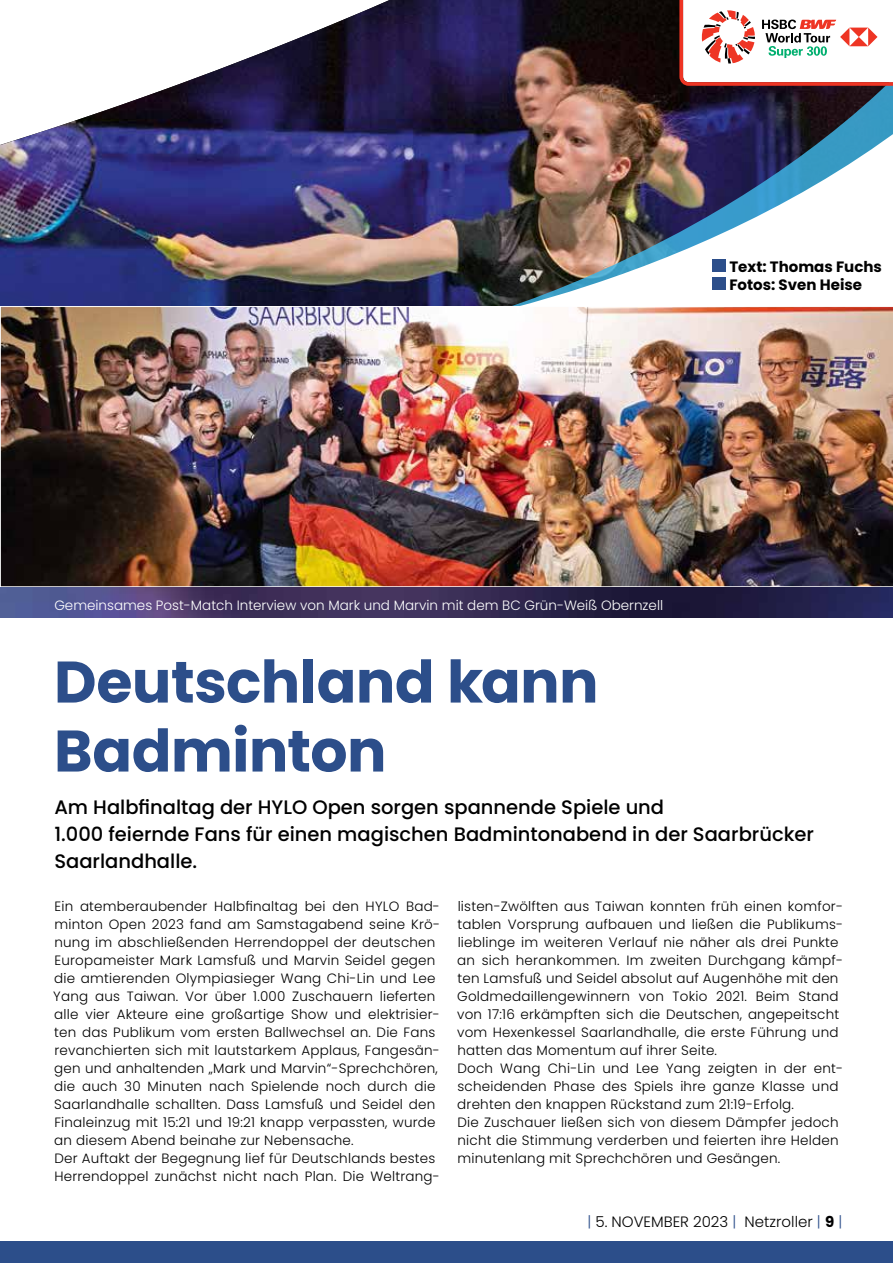
<style>
.page{position:relative;width:893px;height:1263px;background:#fff}
.page>*{position:absolute;margin:0;border:0;box-sizing:border-box;transform-origin:0 0}
.t1{font:700 58.5px/69px "Poppins";letter-spacing:-.01em;color:#2c4e8a}
.t2{font:500 19.5px/27px "Poppins";color:#000}
.t3{font:700 15px/18px "Poppins";color:#000}
.t4{font:300 15px "Poppins";color:#000}
.t5{font:300 13.5px/18px "Poppins";letter-spacing:.015em;color:#000}
.t6{font:300 13.5px "Poppins";color:#fff}
.s1{color:#2c4e8a}
.s2{font-weight:700}
</style>
<div class="page">
<img style="left:0;top:0;width:893px;height:618px">
<img style="left:0;top:53px;width:679px;height:253px">
<img style="left:480px;top:58px;width:413px;height:67px">
<img style="left:372px;top:125px;width:521px;height:181px">
<svg style="left:679px;top:0;width:214px;height:86px"></svg>
<div style="left:0;top:1242px;width:893px;height:21px;background:#2c4e8a"></div>
<div style="left:712px;top:259px;width:14px;height:13px;background:#2c4e8a"></div>
<div style="left:712px;top:277px;width:14px;height:13px;background:#2c4e8a"></div>
<img style="left:0;top:306px;width:893px;height:281px">
<p class="t3" style="left:729px;top:258px;width:154px">Text: Thomas Fuchs<br>Fotos: Sven Heise</p>
<p class="t6" style="left:54px;top:597px;width:610px">Gemeinsames Post-Match Interview von Mark und Marvin mit dem BC Grün-Weiß Obernzell</p>
<h1 class="t1" style="left:54px;top:648px;width:546px">Deutschland kann<br>Badminton</h1>
<h2 class="t2" style="left:54px;top:794px;width:761px">Am Halbfinaltag der HYLO Open sorgen spannende Spiele und<br>1.000 feiernde Fans für einen magischen Badmintonabend in der Saarbrücker<br>Saarlandhalle.</h2>
<p class="t5" style="left:53px;top:897px;width:388px">Ein atemberaubender Halbfinaltag bei den HYLO Bad&shy;minton Open 2023 fand am Samstagabend seine Krö&shy;nung im abschließenden Herrendoppel der deutschen Europameister Mark Lamsfuß und Marvin Seidel gegen die amtierenden Olympiasieger Wang Chi-Lin und Lee Yang aus Taiwan. Vor über 1.000 Zuschauern lieferten alle vier Akteure eine großartige Show und elektrisier&shy;ten das Publikum vom ersten Ballwechsel an. Die Fans revanchierten sich mit lautstarkem Applaus, Fangesän&shy;gen und anhaltenden „Mark und Marvin“-Sprechchören, die auch 30 Minuten nach Spielende noch durch die Saarlandhalle schallten. Dass Lamsfuß und Seidel den Finaleinzug mit 15:21 und 19:21 knapp verpassten, wurde an diesem Abend beinahe zur Nebensache.<br>Der Auftakt der Begegnung lief für Deutschlands bestes Herrendoppel zunächst nicht nach Plan. Die Weltrang-</p>
<p class="t5" style="left:457px;top:897px;width:387px">listen-Zwölften aus Taiwan konnten früh einen komfor&shy;tablen Vorsprung aufbauen und ließen die Publikums&shy;lieblinge im weiteren Verlauf nie näher als drei Punkte an sich herankommen. Im zweiten Durchgang kämpf&shy;ten Lamsfuß und Seidel absolut auf Augenhöhe mit den Goldmedaillengewinnern von Tokio 2021. Beim Stand von 17:16 erkämpften sich die Deutschen, angepeitscht vom Hexenkessel Saarlandhalle, die erste Führung und hatten das Momentum auf ihrer Seite.<br>Doch Wang Chi-Lin und Lee Yang zeigten in der ent&shy;scheidenden Phase des Spiels ihre ganze Klasse und drehten den knappen Rückstand zum 21:19-Erfolg.<br>Die Zuschauer ließen sich von diesem Dämpfer jedoch nicht die Stimmung verderben und feierten ihre Helden minutenlang mit Sprechchören und Gesängen.</p>
<p class="t4" style="left:587px;top:1213px;width:256px"><span class="s1">|</span> 5. NOVEMBER 2023 <span class="s1">|</span> Netzroller <span class="s1">|</span> <span class="s2">9</span> <span class="s1">|</span></p>
</div>
